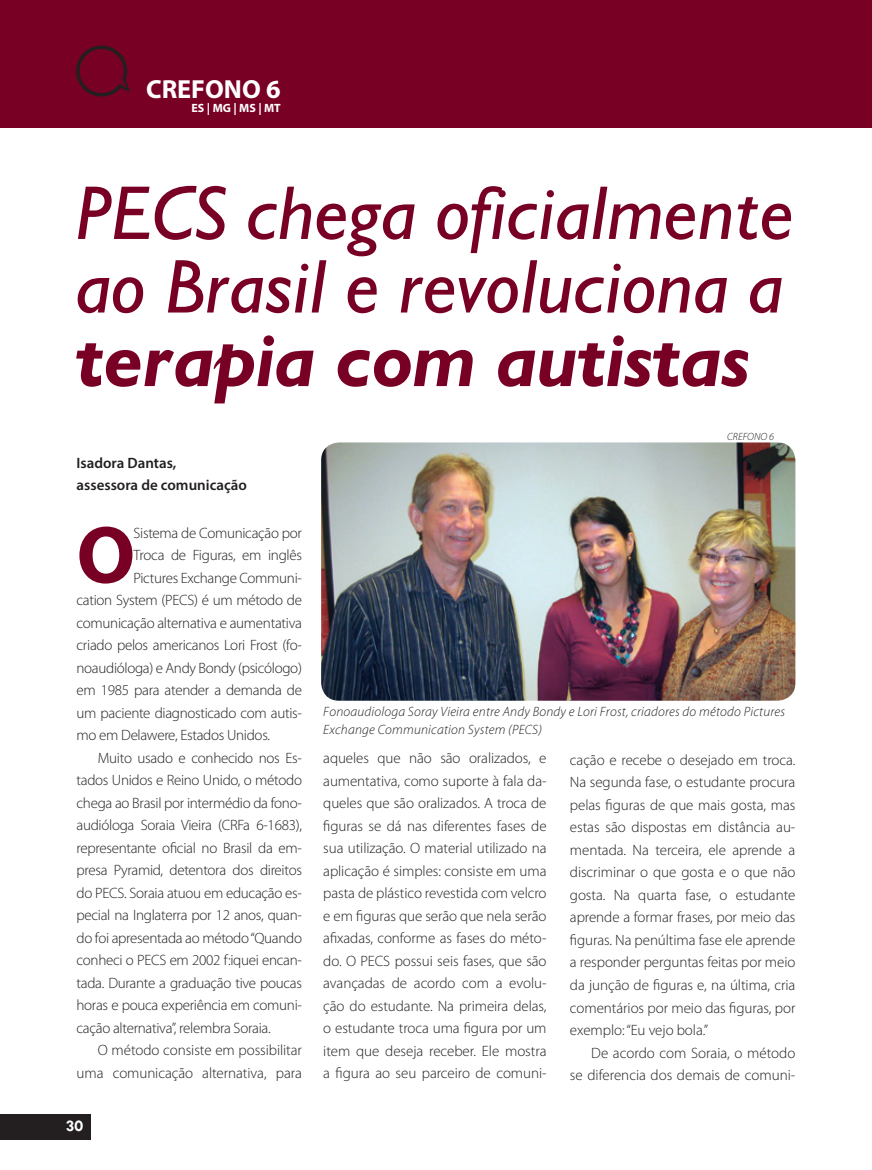
<style>
.page{position:relative;width:872px;height:1170px;background:#fff}
.page>*{position:absolute;margin:0;border:0;box-sizing:border-box;transform-origin:0 0}
.t1{font:700 81.75px "Myriad Pro";color:#790025}
.t2{font:italic 76.5px/73.5px "Humanist 521 BT";color:#790025}
.t3{font:italic 700 76.5px "Humanist 521 BT";color:#790025}
.t4{font:700 26.25px "Myriad Pro";color:#fff}
.t5{font:700 16.5px "Tw Cen";color:#fff}
.t6{font:300 15px/22.5px "Myriad Pro";letter-spacing:-.02em;color:#231f20;text-align:justify}
.t7{font:300 15px/22.5px "Myriad Pro";color:#231f20;text-align:right}
.t8{font:600 15px/22.5px "Myriad Pro";color:#231f20}
.t9{font:italic 300 13.5px/18px "Myriad Pro";letter-spacing:.015em;color:#231f20}
.t10{font:700 12px "Myriad Pro";color:#fff}
.t11{font:italic 300 10.5px "Myriad Pro";color:#231f20}
</style>
<div class="page">
<div style="left:0;top:0;width:872px;height:127px;background:#790025"></div>
<div style="left:0;top:1114px;width:90px;height:25px;background:#231f20"></div>
<svg style="left:76px;top:45px;width:54px;height:52px"></svg>
<img style="left:321px;top:442px;width:474px;height:258px">
<h3 class="t4" style="left:146px;top:72px;width:136px">CREFONO 6</h3>
<p class="t10" style="left:191px;top:100px;width:91px">ES | MG | MS | MT</p>
<h2 class="t2" style="left:77px;top:175px;width:720px">PECS chega oficialmente ao Brasil e revoluciona a</h2>
<h2 class="t3" style="left:77px;top:312px;width:675px">terapia com autistas</h2>
<p class="t8" style="left:77px;top:451px;width:172px">isadora Dantas,<br>assessora de comunicação</p>
<h1 class="t1" style="left:77px;top:501px;width:60px">O</h1>
<p class="t6" style="left:134px;top:521px;width:170px">Sistema de Comunicação por</p>
<p class="t6" style="left:134px;top:544px;width:170px">Troca de Figuras, em inglês</p>
<p class="t6" style="left:134px;top:566px;width:170px">Pictures Exchange Communi-</p>
<p class="t6" style="left:77px;top:589px;width:227px">cation System (PECS) é um método de</p>
<p class="t6" style="left:77px;top:611px;width:227px">comunicação alternativa e aumentativa</p>
<p class="t6" style="left:77px;top:634px;width:227px">criado pelos americanos Lori Frost (fo-</p>
<p class="t6" style="left:77px;top:656px;width:227px">noaudióloga) e Andy Bondy (psicólogo)</p>
<p class="t6" style="left:77px;top:679px;width:227px">em 1985 para atender a demanda de</p>
<p class="t6" style="left:77px;top:701px;width:227px">um paciente diagnosticado com autis-</p>
<p class="t6" style="left:77px;top:724px;width:195px">mo em Delawere, Estados Unidos.</p>
<p class="t6" style="left:98px;top:746px;width:206px">Muito usado e conhecido nos Es-</p>
<p class="t6" style="left:77px;top:769px;width:227px">tados Unidos e Reino Unido, o método</p>
<p class="t6" style="left:77px;top:791px;width:227px">chega ao Brasil por intermédio da fono-</p>
<p class="t6" style="left:77px;top:814px;width:227px">audióloga Soraia Vieira (CRFa 6-1683),</p>
<p class="t6" style="left:77px;top:836px;width:227px">representante oficial no Brasil da em-</p>
<p class="t6" style="left:77px;top:859px;width:227px">presa Pyramid, detentora dos direitos</p>
<p class="t6" style="left:77px;top:881px;width:227px">do PECS. Soraia atuou em educação es-</p>
<p class="t6" style="left:77px;top:904px;width:227px">pecial na Inglaterra por 12 anos, quan-</p>
<p class="t6" style="left:77px;top:926px;width:227px">do foi apresentada ao método “Quando</p>
<p class="t6" style="left:77px;top:949px;width:227px">conheci o PECS em 2002 f:iquei encan-</p>
<p class="t6" style="left:77px;top:971px;width:227px">tada. Durante a graduação tive poucas</p>
<p class="t6" style="left:77px;top:994px;width:227px">horas e pouca experiência em comuni-</p>
<p class="t6" style="left:77px;top:1016px;width:196px">cação alternativa”, relembra Soraia.</p>
<p class="t6" style="left:98px;top:1039px;width:206px">O método consiste em possibilitar</p>
<p class="t6" style="left:77px;top:1061px;width:227px">uma comunicação alternativa, para</p>
<p class="t5" style="left:66px;top:1116px;width:19px">30</p>
<p class="t11" style="left:727px;top:430px;width:48px">CREFONO 6</p>
<p class="t9" style="left:323px;top:702px;width:463px">Fonoaudiologa Soray Vieira entre Andy Bondy e Lori Frost, criadores do método Pictures<br>Exchange Communication System (PECS)</p>
<p class="t6" style="left:323px;top:747px;width:225px">aqueles que não são oralizados, e aumentativa, como suporte à fala da&shy;queles que são oralizados. A troca de figuras se dá nas diferentes fases de sua utilização. O material utilizado na aplicação é simples: consiste em uma pasta de plástico revestida com velcro e em figuras que serão que nela serão afixadas, conforme as fases do méto&shy;do. O PECS possui seis fases, que são avançadas de acordo com a evolu&shy;ção do estudante. Na primeira delas, o estudante troca uma figura por um item que deseja receber. Ele mostra a figura ao seu parceiro de comuni-</p>
<p class="t6" style="left:570px;top:748px;width:227px">cação e recebe o desejado em troca.<br>Na segunda fase, o estudante procura pelas figuras de que mais gosta, mas estas são dispostas em distância au&shy;mentada. Na terceira, ele aprende a discriminar o que gosta e o que não gosta. Na quarta fase, o estudante aprende a formar frases, por meio das figuras. Na penúltima fase ele aprende a responder perguntas feitas por meio da junção de figuras e, na última, cria comentários por meio das figuras, por exemplo: “Eu vejo bola.”</p>
<p class="t7" style="left:570px;top:1041px;width:227px">De acordo com Soraia, o método<br>se diferencia dos demais de comuni-</p>
</div>
